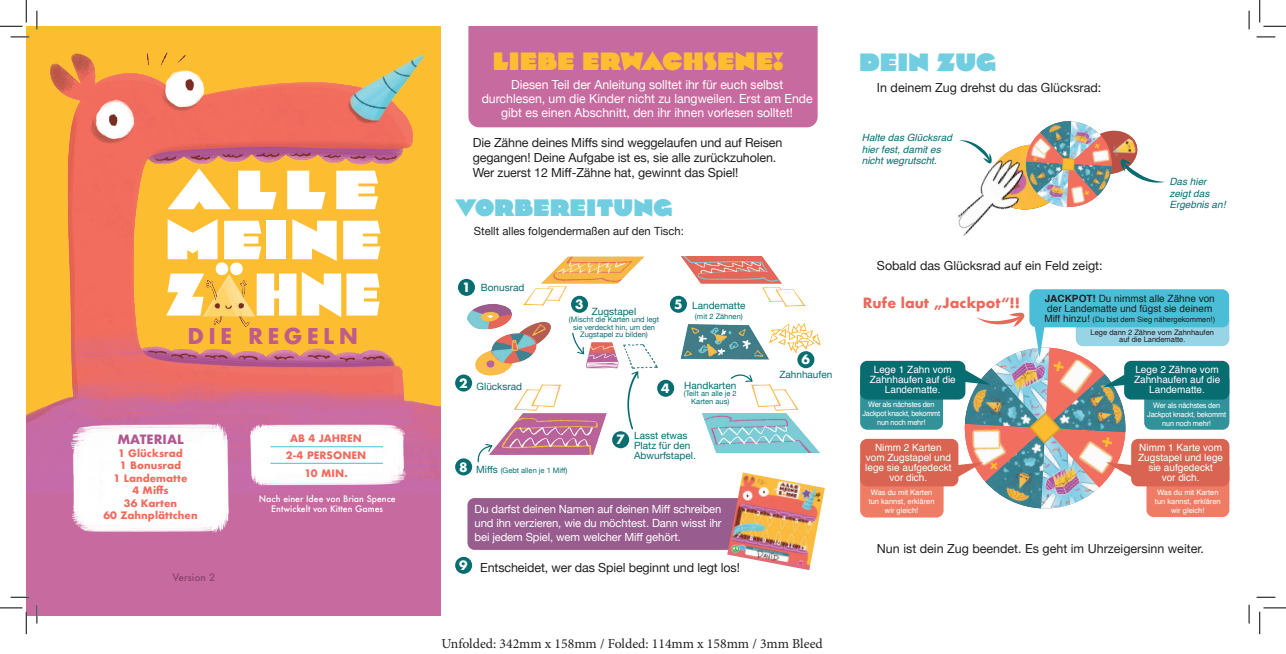
<style>
.page{position:relative;width:1286px;height:654px;background:#fff}
.page>*{position:absolute;margin:0;border:0;box-sizing:border-box;transform-origin:0 0}
.t1{font:800 60px "Impetus";color:#fff;scale:.88 1}
.t2{font:800 55px/50px "Impetus";letter-spacing:.01em;color:#fff;scale:1.21 1}
.t3{font:800 25px "Impetus";color:#fdbd31}
.t4{font:800 25px "Impetus";color:#71cee1}
.t5{font:800 23.75px "Impetus";color:#71cee1}
.t6{font:700 21.25px "Futura";letter-spacing:.2em;color:#c05c89}
.t7{font:13.75px "Minion Pro";color:#231f20}
.t8{font:700 13.75px "Futura";color:#eb695b}
.t9{font:12.5px/15px "Helvetica Neue";letter-spacing:-.01em;color:#231f20}
.t10{font:12.5px/13.8px "Helvetica Neue";color:#fff;text-align:center}
.t11{font:700 12.5px "Futura";color:#fff}
.t12{font:700 12.5px "Futura";color:#b05691}
.t13{font:11.25px/13.8px "Helvetica Neue";letter-spacing:-.01em;color:#fff;text-align:justify}
.t14{font:11.25px "Helvetica Neue";color:#231f20}
.t15{font:10px/10px "Helvetica";color:#fff;text-align:center}
.t16{font:10px/10px "Helvetica Neue";color:#076d71}
.t17{font:700 10px/12.5px "Futura";color:#f16b5d;text-align:center}
.t18{font:italic 10px/11.2px "Helvetica";color:#076d71}
.t19{font:10px/10px "Helvetica";color:#231f20}
.t20{font:500 10px "Futura";color:#8e4570}
.t21{font:500 8.75px/10.5px "Futura";color:#fff;text-align:center}
.t22{font:7.5px/7.5px "Helvetica Neue";color:#076d71;text-align:center}
.t23{font:7.5px/8.8px "Helvetica";letter-spacing:-.02em;color:#fff;text-align:center}
.t24{font:7.5px/8.8px "Helvetica";color:#fff;text-align:center}
.t25{font:7.5px/13px "Helvetica";color:#231f20;text-align:right}
.s1{font-size:10px}
.s2{font-weight:700}
</style>
<div class="page">
<div style="left:26px;top:26px;width:415px;height:589px;background:#fdbd31"></div>
<div style="left:26px;top:417px;width:415px;height:198px;background:#c76a9f"></div>
<div style="left:467px;top:498px;width:342px;height:51px;background:#985c8e;border-radius:7px"></div>
<div style="left:468px;top:26px;width:349px;height:101px;background:#c76a9f"></div>
<img style="left:26px;top:52px;width:415px;height:438px">
<svg style="left:455px;top:374px;width:17px;height:17px"></svg>
<div style="left:455px;top:458px;width:17px;height:17px;background:#076d71;border-radius:50%"></div>
<div style="left:455px;top:556px;width:17px;height:17px;background:#076d71;border-radius:50%"></div>
<div style="left:1075px;top:313px;width:154px;height:33px;background:#97d4e6;border-radius:7px"></div>
<img style="left:957px;top:210px;width:32px;height:26px">
<div style="left:860px;top:373px;width:83px;height:56px;background:#319399;border-radius:7px"></div>
<div style="left:1144px;top:373px;width:85px;height:56px;background:#319399;border-radius:7px"></div>
<div style="left:1029px;top:289px;width:200px;height:38px;background:#4abed6;border-radius:7px"></div>
<div style="left:860px;top:460px;width:83px;height:57px;background:#ef7d65;border-radius:7px"></div>
<div style="left:1146px;top:460px;width:83px;height:57px;background:#ef7d65;border-radius:7px"></div>
<div style="left:860px;top:361px;width:105px;height:38px;background:#076d71;border-radius:7px"></div>
<div style="left:1124px;top:361px;width:105px;height:38px;background:#076d71;border-radius:7px"></div>
<div style="left:860px;top:438px;width:98px;height:48px;background:#d86451;border-radius:7px"></div>
<div style="left:1131px;top:438px;width:98px;height:48px;background:#d86451;border-radius:7px"></div>
<img style="left:727px;top:472px;width:98px;height:98px">
<img style="left:457px;top:257px;width:364px;height:202px">
<svg style="left:627px;top:371px;width:12px;height:58px"></svg>
<img style="left:250px;top:424px;width:158px;height:61px">
<img style="left:69px;top:424px;width:160px;height:108px">
<img style="left:959px;top:121px;width:206px;height:89px">
<svg style="left:571px;top:332px;width:13px;height:22px"></svg>
<svg style="left:730px;top:374px;width:22px;height:8px"></svg>
<svg style="left:477px;top:444px;width:15px;height:19px"></svg>
<svg style="left:947px;top:312px;width:195px;height:197px"></svg>
<img style="left:203px;top:274px;width:52px;height:52px">
<hr style="left:270px;top:446px;width:113px;height:1px;background:#6bcbdd">
<hr style="left:270px;top:462px;width:113px;height:2px;background:#6bcbdd">
<svg style="left:11px;top:36px;width:18px;height:2px"></svg>
<svg style="left:1256px;top:36px;width:19px;height:2px"></svg>
<svg style="left:11px;top:596px;width:18px;height:2px"></svg>
<svg style="left:1256px;top:596px;width:19px;height:2px"></svg>
<svg style="left:36px;top:11px;width:2px;height:18px"></svg>
<svg style="left:36px;top:604px;width:2px;height:19px"></svg>
<svg style="left:1248px;top:11px;width:1px;height:18px"></svg>
<svg style="left:1248px;top:604px;width:1px;height:19px"></svg>
<svg style="left:0;top:0;width:27px;height:27px"></svg>
<svg style="left:0;top:607px;width:27px;height:27px"></svg>
<svg style="left:1259px;top:0;width:27px;height:27px"></svg>
<svg style="left:1259px;top:607px;width:27px;height:27px"></svg>
<h3 class="t3" style="left:493px;top:44px;width:292px">LIEBE ERWACHSENE!</h3>
<p class="t10" style="left:482px;top:78px;width:332px">Diesen Teil der Anleitung solltet ihr für euch selbst durchlesen, um die Kinder nicht zu langweilen. Erst am Ende gibt es einen Abschnitt, den ihr ihnen vorlesen solltet!</p>
<p class="t9" style="left:473px;top:136px;width:311px">Die Zähne deines Miffs sind weggelaufen und auf Reisen gegangen! Deine Aufgabe ist es, sie alle zurückzuholen.<br>Wer zuerst 12 Miff-Zähne hat, gewinnt das Spiel!</p>
<h2 class="t2" style="left:165px;top:164px;width:181px">ALLE<br>MEINE</h2>
<h1 class="t1" style="left:166px;top:254px;width:246px">Z¨HNE</h1>
<h3 class="t5" style="left:456px;top:192px;width:218px">VORBEREITUNG</h3>
<p class="t14" style="left:474px;top:223px;width:212px">Stellt alles folgendermaßen auf den Tisch:</p>
<p class="t11" style="left:462px;top:278px;width:10px">1</p>
<p class="t16" style="left:481px;top:283px;width:45px">Bonusrad</p>
<p class="t11" style="left:575px;top:295px;width:10px">3</p>
<p class="t11" style="left:674px;top:295px;width:10px">5</p>
<p class="t16" style="left:692px;top:301px;width:55px">Landematte</p>
<p class="t22" style="left:695px;top:313px;width:49px">(mit 2 Zähnen)</p>
<p class="t16" style="left:592px;top:307px;width:46px">Zugstapel</p>
<p class="t22" style="left:569px;top:316px;width:92px">(Mischt die Karten und legt sie verdeckt hin, um den</p>
<h3 class="t6" style="left:188px;top:321px;width:172px">DIE REGELN</h3>
<p class="t22" style="left:580px;top:331px;width:69px">Zugstapel zu bilden)</p>
<p class="t11" style="left:801px;top:350px;width:10px">6</p>
<p class="t12" style="left:117px;top:430px;width:68px">MATERIAL</p>
<p class="t17" style="left:103px;top:446px;width:96px">1 Glücksrad<br>1 Bonusrad<br>1 Landematte<br>4 Miffs<br>36 Karten<br>60 Zahnplättchen</p>
<p class="t20" style="left:172px;top:570px;width:44px">Version 2</p>
<p class="t17" style="left:286px;top:429px;width:82px;line-height:17.5px">AB 4 JAHREN<br>2-4 PERSONEN<br>10 MIN.</p>
<p class="t21" style="left:259px;top:493px;width:138px">Nach einer Idee von Brian Spence<br>Entwickelt von Kitten Games</p>
<p class="t11" style="left:459px;top:374px;width:10px">2</p>
<p class="t16" style="left:476px;top:381px;width:47px">Glücksrad</p>
<p class="t16" style="left:684px;top:381px;width:54px">Handkarten</p>
<p class="t22" style="left:684px;top:390px;width:54px">(Teilt an alle je 2<br>Karten aus)</p>
<p class="t11" style="left:661px;top:379px;width:10px">4</p>
<p class="t11" style="left:459px;top:457px;width:10px">8</p>
<p class="t22" style="left:476px;top:467px;width:93px"><span class="s1">Miffs</span> (Gebt allen je 1 Miff)</p>
<p class="t11" style="left:616px;top:430px;width:10px">7</p>
<p class="t16" style="left:634px;top:431px;width:63px">Lasst etwas<br>Platz für den<br>Abwurfstapel.</p>
<p class="t13" style="left:474px;top:502px;width:249px">Du darfst deinen Namen auf deinen Miff schreiben und ihn verzieren, wie du möchtest. Dann wisst ihr bei jedem Spiel, wem welcher Miff gehört.</p>
<p class="t11" style="left:459px;top:556px;width:10px">9</p>
<p class="t9" style="left:480px;top:560px;width:261px">Entscheidet, wer das Spiel beginnt und legt los!</p>
<p class="t16" style="left:779px;top:369px;width:54px">Zahnhaufen</p>
<p class="t7" style="left:441px;top:634px;width:383px">Unfolded: 342mm x 158mm / Folded: 114mm x 158mm / 3mm Bleed</p>
<h3 class="t4" style="left:859px;top:46px;width:139px">DEIN ZUG</h3>
<p class="t9" style="left:877px;top:80px;width:226px">In deinem Zug drehst du das Glücksrad:</p>
<p class="t18" style="left:862px;top:132px;width:92px">Halte das Glücksrad hier fest, damit es nicht wegrutscht.</p>
<p class="t9" style="left:877px;top:259px;width:227px">Sobald das Glücksrad auf ein Feld zeigt:</p>
<p class="t18" style="left:1169px;top:176px;width:58px">Das hier zeigt das<br>Ergebnis an!</p>
<p class="t8" style="left:863px;top:293px;width:159px">Rufe laut „Jackpot“!!</p>
<p class="t15" style="left:869px;top:364px;width:88px">Lege 1 Zahn vom<br>Zahnhaufen auf die<br>Landematte.</p>
<p class="t19" style="left:1044px;top:293px;width:172px"><span class="s2">JACKPOT!</span> Du nimmst alle Zähne von der Landematte und fügst sie deinem</p>
<p class="t25" style="left:1044px;top:312px;width:172px"><span class="s1">Miff hinzu!</span> (Du bist dem Sieg nähergekommen!)<br>Lege dann 2 Zähne vom Zahnhaufen</p>
<p class="t25" style="left:1119px;top:333px;width:68px">auf die Landematte.</p>
<p class="t15" style="left:1134px;top:364px;width:88px">Lege 2 Zähne vom<br>Zahnhaufen auf die<br>Landematte.</p>
<p class="t23" style="left:862px;top:400px;width:79px">Wer als nächstes den<br>Jackpot knackt, bekommt nun noch mehr!</p>
<p class="t23" style="left:1147px;top:401px;width:80px">Wer als nächstes den<br>Jackpot knackt, bekommt nun noch mehr!</p>
<p class="t15" style="left:865px;top:442px;width:88px">Nimm 2 Karten vom Zugstapel und lege sie aufgedeckt vor dich.</p>
<p class="t24" style="left:868px;top:488px;width:67px">Was du mit Karten tun kannst, erklären wir gleich!</p>
<p class="t15" style="left:1138px;top:442px;width:87px">Nimm 1 Karte vom<br>Zugstapel und lege sie aufgedeckt<br>vor dich.</p>
<p class="t24" style="left:1155px;top:488px;width:67px">Was du mit Karten tun kannst, erklären wir gleich!</p>
<p class="t9" style="left:877px;top:542px;width:328px">Nun ist dein Zug beendet. Es geht im Uhrzeigersinn weiter.</p>
</div>
